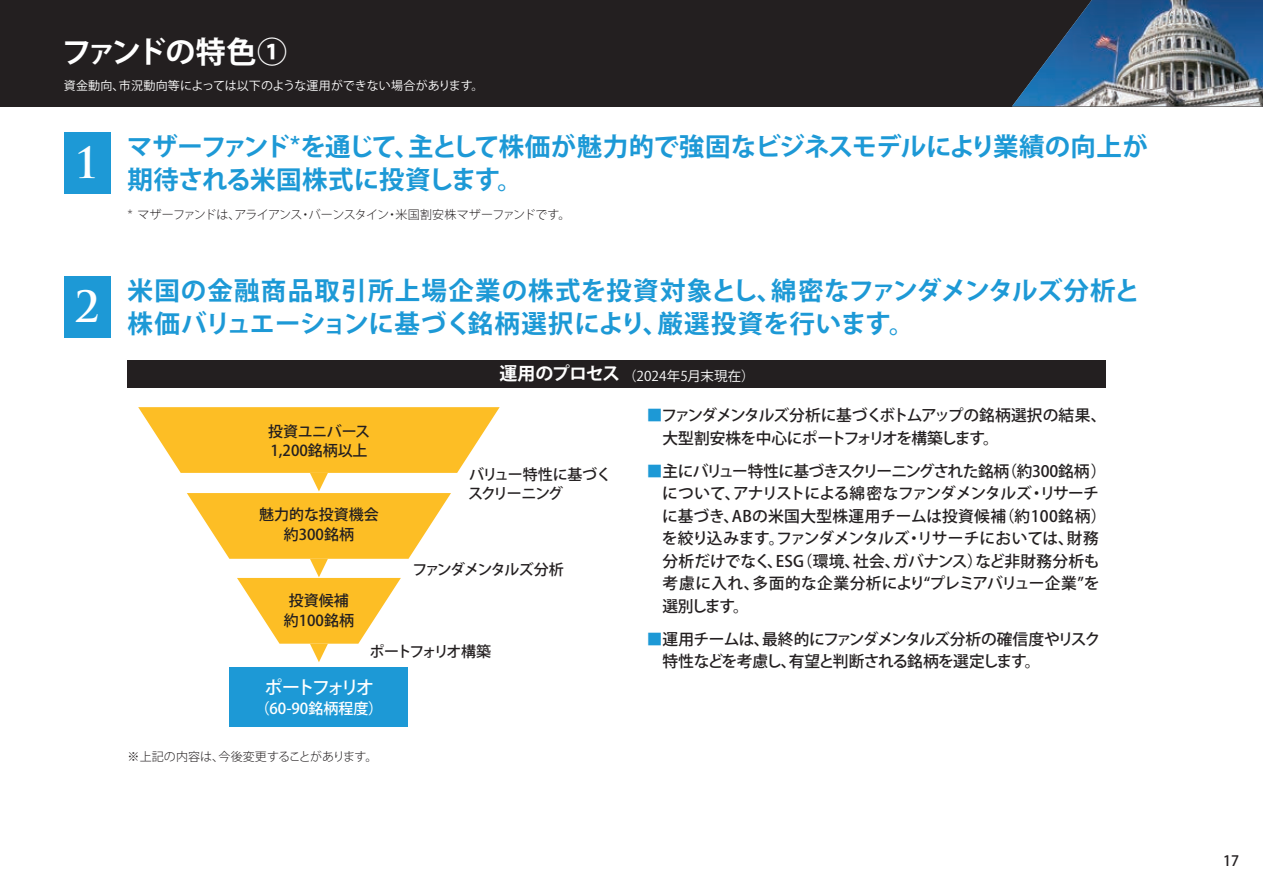
<style>
.page{position:relative;width:1263px;height:893px;background:#fff}
.page>*{position:absolute;margin:0;border:0;box-sizing:border-box;transform-origin:0 0}
.t1{font:700 42px "Trajan Pro";color:#fff}
.t2{font:700 30px "Koz Go Pr 6 N";letter-spacing:-.03em;color:#fff}
.t3{font:700 25.5px "Koz Go Pr 6 N";letter-spacing:-.03em;color:#1d99d6}
.t4{font:700 25.5px/33px "Koz Go Pr 6 N";letter-spacing:.05em;color:#1d99d6}
.t5{font:700 25.5px "Koz Go Pr 6 N";color:#1d99d6}
.t6{font:700 25.5px "Koz Go Pr 6 N";letter-spacing:-.02em;color:#1d99d6}
.t7{font:700 25.5px "Koz Go Pr 6 N";letter-spacing:-.045em;color:#1d99d6}
.t8{font:700 18px "Koz Go Pr 6 N";letter-spacing:-.06em;color:#fff}
.t9{font:500 18px "Koz Go Pr 6 N";letter-spacing:-.165em;color:#fff}
.t10{font:500 15.75px/22.5px "Koz Go Pr 6 N";letter-spacing:-.03em;color:#231f20}
.t11{font:500 15.75px/22.5px "Koz Go Pr 6 N";letter-spacing:-.05em;color:#231f20}
.t12{font:500 15.75px "Koz Go Pr 6 N";letter-spacing:.02em;color:#231f20}
.t13{font:500 15.75px "Koz Go Pr 6 N";letter-spacing:-.055em;color:#231f20}
.t14{font:500 15.75px/22.5px "Koz Go Pr 6 N";letter-spacing:.01em;color:#231f20}
.t15{font:500 15.75px "Koz Go Pr 6 N";letter-spacing:-.065em;color:#231f20}
.t16{font:500 15.75px "Koz Go Pr 6 N";letter-spacing:-.06em;color:#231f20}
.t17{font:500 15.75px "Koz Go Pr 6 N";letter-spacing:.005em;color:#231f20}
.t18{font:500 15.75px/22.5px "Koz Go Pr 6 N";color:#231f20}
.t19{font:500 15px/19.5px "Koz Go Pr 6 N";letter-spacing:-.01em;color:#231f20;text-align:center}
.t20{font:500 15px/19.5px "Koz Go Pr 6 N";letter-spacing:-.08em;color:#231f20}
.t21{font:500 15px "Koz Go Pr 6 N";letter-spacing:-.095em;color:#231f20}
.t22{font:500 15px "Koz Go Pr 6 N";color:#fff}
.t23{font:500 15px "Koz Go Pr 6 N";letter-spacing:-.145em;color:#231f20}
.t24{font:500 14.25px "Koz Go Pr 6 N";color:#231f20}
.t25{font:13.5px "Koz Go Pr 6 N";letter-spacing:.01em;color:#fff}
.t26{font:12px "Koz Go Pr 6 N";letter-spacing:.015em;color:#fff}
.t27{font:300 12px "Koz Go Pr 6 N";letter-spacing:-.035em;color:#231f20}
.t28{font:300 12px "Koz Go Pr 6 N";letter-spacing:-.06em;color:#231f20}
.t29{font:300 12px "Koz Go Pr 6 N";letter-spacing:.02em;color:#231f20}
.s1{font-family:"Gothic MB101 Pro";font-weight:500}
.s2{font-family:"Gothic MB101 Pro"}
.s3{color:#1d99d6}
</style>
<div class="page">
<div style="left:0;top:0;width:1263px;height:106px;background:#231f20"></div>
<img style="left:1012px;top:0;width:251px;height:106px">
<div style="left:64px;top:132px;width:47px;height:61px;background:#1d99d6"></div>
<div style="left:64px;top:276px;width:47px;height:62px;background:#1d99d6"></div>
<div style="left:128px;top:360px;width:978px;height:28px;background:#231f20"></div>
<div style="left:230px;top:667px;width:178px;height:60px;background:#1d99d6"></div>
<svg style="left:138px;top:407px;width:362px;height:255px"></svg>
<h2 class="t2" style="left:62px;top:36px;width:227px">ファンドの特色1</h2>
<p class="t26" style="left:119px;top:79px;width:366px">市況動向等によっては以下のような運用ができない場合があります。</p>
<p class="t26" style="left:64px;top:79px;width:62px">資金動向、</p>
<h1 class="t1" style="left:74px;top:136px;width:27px">1</h1>
<h3 class="t3" style="left:127px;top:133px;width:1022px">マザーファンド<span class="s1">*</span>を通じて主として株価が魅力的で強固なビジネスモデルにより業績の向上が</h3>
<h3 class="t5" style="left:394px;top:133px;width:27px">、</h3>
<h3 class="t6" style="left:128px;top:166px;width:397px">期待される米国株式に投資します。</h3>
<h1 class="t1" style="left:74px;top:280px;width:27px">2</h1>
<p class="t28" style="left:309px;top:208px;width:82px">バーンスタイン</p>
<p class="t28" style="left:128px;top:208px;width:114px"><span class="s2">*</span> マザーファンドは、</p>
<p class="t29" style="left:395px;top:208px;width:176px">米国割安株マザーファンドです。</p>
<p class="t27" style="left:234px;top:208px;width:70px">アライアンス</p>
<p class="t27" style="left:299px;top:208px;width:13px">・</p>
<p class="t27" style="left:386px;top:208px;width:13px">・</p>
<h3 class="t7" style="left:771px;top:276px;width:370px">綿密なファンダメンタルズ分析と</h3>
<h3 class="t4" style="left:657px;top:275px;width:259px;text-indent:-530px">米国の金融商品取引所上場企業の株式を投資対象とし、<br>厳選投資を行います。</h3>
<h3 class="t5" style="left:128px;top:309px;width:542px">株価バリュエーションに基づく銘柄選択により、</h3>
<p class="t19" style="left:268px;top:422px;width:104px;text-align:left">投資ユニバース<br>1,200銘柄以上</p>
<p class="t19" style="left:259px;top:506px;width:121px">魅力的な投資機会約300銘柄</p>
<p class="t19" style="left:284px;top:591px;width:72px">投資候補約100銘柄</p>
<p class="t8" style="left:500px;top:363px;width:122px">運用のプロセス</p>
<p class="t20" style="left:468px;top:465px;width:145px">バリュー特性に基づくスクリーニング</p>
<p class="t21" style="left:412px;top:561px;width:153px">ファンダメンタルズ分析</p>
<p class="t23" style="left:369px;top:643px;width:123px">ポートフォリオ構築</p>
<p class="t9" style="left:264px;top:677px;width:111px">ポートフォリオ</p>
<p class="t22" style="left:255px;top:700px;width:130px">（60-90銘柄程度(</p>
<p class="t25" style="left:623px;top:368px;width:133px">（2024年5月末現在(</p>
<p class="t11" style="left:662px;top:404px;width:445px;text-indent:-16px"><span class="s3">■</span>ファンダメンタルズ分析に基づくボトムアップの銘柄選択の結果、大型割安株を中心にポートフォリオを構築します。</p>
<p class="t10" style="left:1001px;top:460px;width:106px">（約300銘柄(</p>
<p class="t13" style="left:647px;top:462px;width:364px"><span class="s3">■</span>主にバリュー特性に基づきスクリーニングされた銘柄</p>
<p class="t16" style="left:733px;top:484px;width:300px">アナリストによる綿密なファンダメンタルズ</p>
<p class="t10" style="left:1040px;top:482px;width:61px">リサーチ</p>
<p class="t10" style="left:662px;top:482px;width:80px">について、</p>
<p class="t10" style="left:1029px;top:482px;width:17px">・</p>
<p class="t10" style="left:662px;top:505px;width:78px">に基づき、</p>
<p class="t12" style="left:732px;top:507px;width:276px">ABの米国大型株運用チームは投資候補</p>
<p class="t10" style="left:999px;top:505px;width:109px">（約100銘柄(</p>
<p class="t10" style="left:662px;top:527px;width:249px">を絞り込みますファンダメンタルズ</p>
<p class="t10" style="left:1067px;top:527px;width:34px">財務</p>
<p class="t17" style="left:917px;top:529px;width:158px">リサーチにおいては、</p>
<p class="t10" style="left:906px;top:527px;width:17px">・</p>
<p class="t10" style="left:769px;top:527px;width:17px">。</p>
<p class="t10" style="left:892px;top:550px;width:92px">ガバナンス）</p>
<p class="t12" style="left:975px;top:552px;width:126px">など非財務分析も</p>
<p class="t17" style="left:662px;top:552px;width:143px">分析だけでなく ESG</p>
<p class="t10" style="left:797px;top:550px;width:65px">（環境、</p>
<p class="t10" style="left:853px;top:550px;width:49px">社会、</p>
<p class="t14" style="left:753px;top:550px;width:348px;text-indent:15px">、<br>多面的な企業分析により“プレミアバリュー企業を”</p>
<p class="t18" style="left:662px;top:572px;width:99px">考慮に入れ、選別します。</p>
<p class="t15" style="left:762px;top:630px;width:340px">最終的にファンダメンタルズ分析の確信度やリスク</p>
<p class="t10" style="left:662px;top:628px;width:380px;text-indent:-16px"><span class="s3">■</span>運用チームは、<br>特性などを考慮し有望と判断される銘柄を選定します。</p>
<p class="t10" style="left:781px;top:650px;width:17px">、</p>
<p class="t27" style="left:219px;top:750px;width:160px">今後変更することがあります。</p>
<p class="t27" style="left:128px;top:750px;width:98px">※上記の内容は、</p>
<p class="t24" style="left:1223px;top:853px;width:18px">17</p>
</div>
